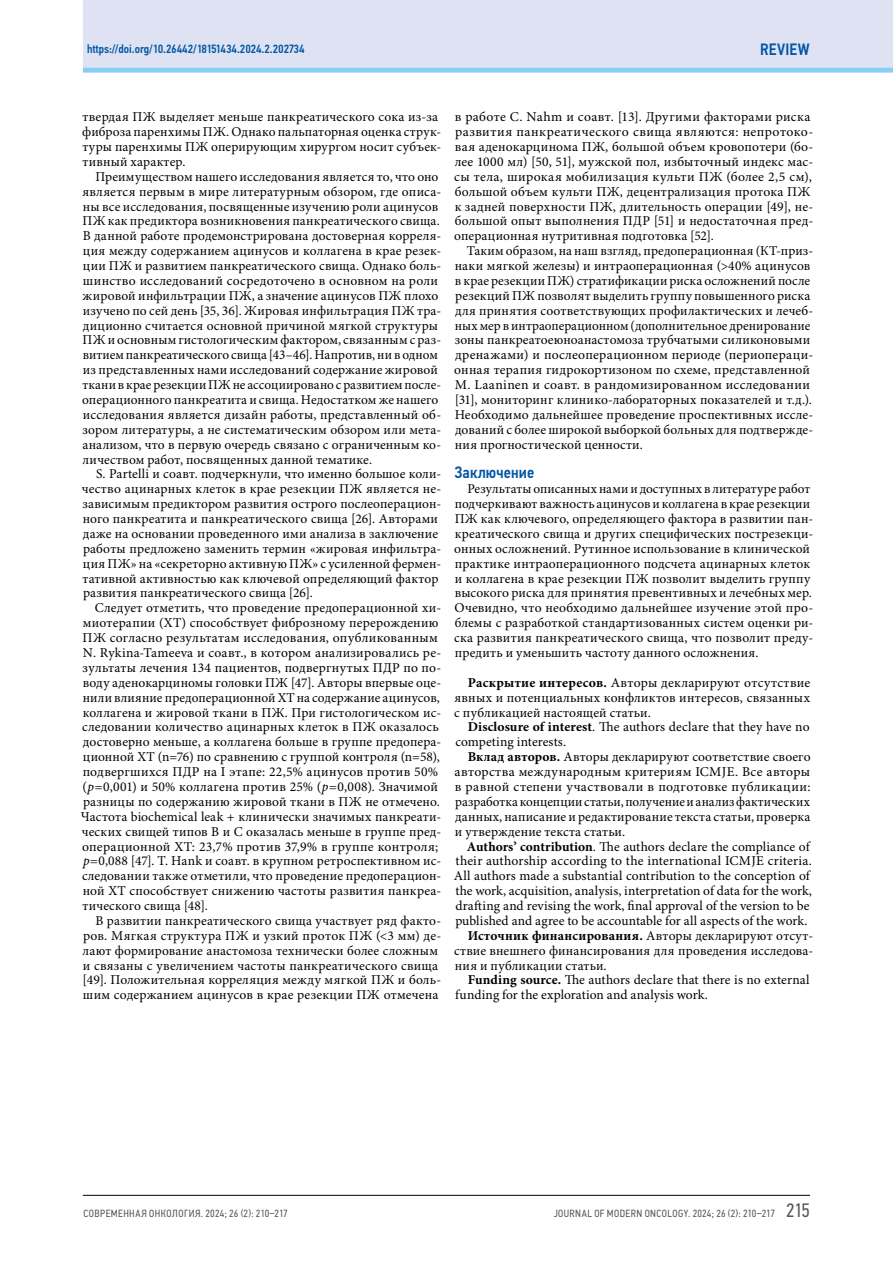
<style>
.page{position:relative;width:893px;height:1263px;background:#fff}
.page>*{position:absolute;margin:0;border:0;box-sizing:border-box;transform-origin:0 0}
.t1{font:500 16.5px "Eco Vector Cond";letter-spacing:.01em;color:#0056a4}
.t2{font:13.5px/14.9px "Minion Pro";letter-spacing:.015em;color:#000}
.t3{font:700 13.5px "Minion Pro";letter-spacing:.02em;color:#000}
.t4{font:500 12px "Eco Vector Cond";color:#0056a4}
.t5{font:10.5px "Eco Vector Cond";letter-spacing:.04em;color:#575756}
.s1{font-style:italic}
.s2{font-weight:700}
.s3{font-weight:400}
.s4{font-size:19.5px}
</style>
<div class="page">
<div style="left:83px;top:0;width:810px;height:72px;background:#dee2f3"></div>
<hr style="left:83px;top:68px;width:810px;height:4px;background:#83d0f5">
<hr style="left:83px;top:1195px;width:727px;height:1px;background:#000">
<p class="t4" style="left:87px;top:42px;width:219px">https://doi.org/10.26442/18151434.2024.2.202734</p>
<p class="t1" style="left:760px;top:40px;width:51px">REVIEW</p>
<p class="t2" style="left:82px;top:110px;width:360px">твердая ПЖ выделяет меньше панкреатического сока из-за фиброза паренхимы ПЖ. Однако пальпаторная оценка струк&shy;туры паренхимы ПЖ оперирующим хирургом носит субъек&shy;тивный характер.</p>
<p class="t2" style="left:82px;top:170px;width:361px;text-indent:13px">Преимуществом нашего исследования является то, что оно является первым в мире литературным обзором, где описа&shy;ны все исследования, посвященные изучению роли ацинусов ПЖ как предиктора возникновения панкреатического свища.<br>В данной работе продемонстрирована достоверная корреля&shy;ция между содержанием ацинусов и коллагена в крае резек&shy;ции ПЖ и развитием панкреатического свища. Однако боль&shy;шинство исследований сосредоточено в основном на роли жировой инфильтрации ПЖ, а значение ацинусов ПЖ плохо изучено по сей день [35, 36]. Жировая инфильтрация ПЖ тра&shy;диционно считается основной причиной мягкой структуры ПЖ и основным гистологическим фактором, связанным с раз&shy;витием панкреатического свища [43–46]. Напротив, ни в одном из представленных нами исследований содержание жировой ткани в крае резекции ПЖ не ассоциировано с развитием после&shy;операционного панкреатита и свища. Недостатком же нашего исследования является дизайн работы, представленный об&shy;зором литературы, а не систематическим обзором или мета&shy;анализом, что в первую очередь связано с ограниченным ко&shy;личеством работ, посвященных данной тематике.</p>
<p class="t2" style="left:82px;top:467px;width:361px;text-indent:14px">S. Partelli и соавт. подчеркнули, что именно большое коли&shy;чество ацинарных клеток в крае резекции ПЖ является не&shy;зависимым предиктором развития острого послеоперацион&shy;ного панкреатита и панкреатического свища [26]. Авторами даже на основании проведенного ими анализа в заключение работы предложено заменить термин «жировая инфильтра&shy;ция ПЖ» на «секреторно активную ПЖ» с усиленной фермен&shy;тативной активностью как ключевой определяющий фактор развития панкреатического свища [26].</p>
<p class="t2" style="left:81px;top:601px;width:362px;text-indent:14px">Следует отметить, что проведение предоперационной хи&shy;миотерапии (ХТ) способствует фиброзному перерождению ПЖ согласно результатам исследования, опубликованным N. Rykina-Tameeva и соавт., в котором анализировались ре&shy;зультаты лечения 134 пациентов, подвергнутых ПДР по по&shy;воду аденокарциномы головки ПЖ [47]. Авторы впервые оце&shy;нили влияние предоперационной ХТ на содержание ацинусов, коллагена и жировой ткани в ПЖ. При гистологическом ис&shy;следовании количество ацинарных клеток в ПЖ оказалось достоверно меньше, а коллагена больше в группе предопера&shy;ционной ХТ (n=76) по сравнению с группой контроля (n=58), подвергшихся ПДР на I этапе: 22,5% ацинусов против 50% (<span class="s1">p=</span>0,001) и 50% коллагена против 25% (<span class="s1">p=</span>0,008). Значимой разницы по содержанию жировой ткани в ПЖ не отмечено.<br>Частота biochemical leak + клинически значимых панкреати&shy;ческих свищей типов В и С оказалась меньше в группе пред&shy;операционной ХТ: 23,7% против 37,9% в группе контроля; <span class="s1">p=</span>0,088 [47]. T. Hank и соавт. в крупном ретроспективном ис&shy;следовании также отметили, что проведение предоперацион&shy;ной ХТ способствует снижению частоты развития панкреа&shy;тического свища [48].</p>
<p class="t2" style="left:83px;top:914px;width:360px;text-indent:13px">В развитии панкреатического свища участвует ряд факто&shy;ров. Мягкая структура ПЖ и узкий проток ПЖ (&lt;3 мм) де&shy;лают формирование анастомоза технически более сложным и связаны с увеличением частоты панкреатического свища [49]. Положительная корреляция между мягкой ПЖ и боль&shy;шим содержанием ацинусов в крае резекции ПЖ отмечена</p>
<p class="t2" style="left:454px;top:110px;width:361px">в работе C. Nahm и соавт. [13]. Другими факторами риска развития панкреатического свища являются: непротоко&shy;вая аденокарцинома ПЖ, большой объем кровопотери (бо&shy;лее 1000 мл) [50, 51], мужской пол, избыточный индекс мас&shy;сы тела, широкая мобилизация культи ПЖ (более 2,5 см), большой объем культи ПЖ, децентрализация протока ПЖ к задней поверхности ПЖ, длительность операции [49], не&shy;большой опыт выполнения ПДР [51] и недостаточная пред&shy;операционная нутритивная подготовка [52].</p>
<p class="t2" style="left:454px;top:244px;width:361px;text-indent:13px">Таким образом, на наш взгляд, предоперационная (КТ-приз&shy;наки мягкой железы) и интраоперационная (&gt;40% ацинусов в крае резекции ПЖ) стратификации риска осложнений после резекций ПЖ позволят выделить группу повышенного риска для принятия соответствующих профилактических и лечеб&shy;ных мер в интраоперационном (дополнительное дренирование зоны панкреатоеюноанастомоза трубчатыми силиконовыми дренажами) и послеоперационном периоде (периопераци&shy;онная терапия гидрокортизоном по схеме, представленной M. Laaninen и соавт. в рандомизированном исследовании [31], мониторинг клинико-лабораторных показателей и т.д.).<br>Необходимо дальнейшее проведение проспективных иссле&shy;дований с более широкой выборкой больных для подтвержде&shy;ния прогностической ценности.</p>
<p class="t1" style="left:454px;top:463px;width:81px">Заключение</p>
<p class="t2" style="left:454px;top:482px;width:361px;text-indent:13px">Результаты описанных нами и доступных в литературе работ подчеркивают важность ацинусов и коллагена в крае резекции ПЖ как ключевого, определяющего фактора в развитии пан&shy;креатического свища и других специфических пострезекци&shy;онных осложнений. Рутинное использование в клинической практике интраоперационного подсчета ацинарных клеток и коллагена в крае резекции ПЖ позволит выделить группу высокого риска для принятия превентивных и лечебных мер.<br>Очевидно, что необходимо дальнейшее изучение этой про&shy;блемы с разработкой стандартизованных систем оценки ри&shy;ска развития панкреатического свища, что позволит преду&shy;предить и уменьшить частоту данного осложнения.</p>
<p class="t2" style="left:454px;top:676px;width:358px;text-align:justify;text-indent:13px"><span class="s2">Раскрытие интересов.</span> Авторы декларируют отсутствие явных и потенциальных конфликтов интересов, связанных с публикацией настоящей статьи.</p>
<p class="t2" style="left:455px;top:720px;width:356px;text-indent:12px"><span class="s2">Disclosure of interest</span>. The authors declare that they have no competing interests.</p>
<p class="t2" style="left:455px;top:750px;width:358px;text-align:justify;text-indent:13px"><span class="s2">Вклад авторов.</span> Авторы декларируют соответствие своего авторства международным критериям ICMJE. Все авторы в равной степени участвовали в подготовке публикации: разработка концепции статьи, получение и анализ фактических данных, написание и редактирование текста статьи, проверка и утверждение текста статьи.</p>
<p class="t2" style="left:467px;top:839px;width:345px"><span class="s2">Authors’ contribution</span>. The authors declare the compliance of</p>
<p class="t2" style="left:455px;top:854px;width:358px">their authorship according to the international ICMJE criteria.</p>
<p class="t2" style="left:454px;top:869px;width:358px">All authors made a substantial contribution to the conception of</p>
<p class="t2" style="left:455px;top:884px;width:358px">the work, acquisition, analysis, interpretation of data for the work,</p>
<p class="t2" style="left:455px;top:899px;width:356px">drafting and revising the work, final approval of the version to be</p>
<p class="t2" style="left:455px;top:914px;width:354px">published and agree to be accountable for all aspects of the work.</p>
<p class="t3" style="left:468px;top:927px;width:347px">Источник финансирования. <span class="s3">Авторы декларируют отсут-</span></p>
<p class="t2" style="left:454px;top:943px;width:361px">ствие внешнего финансирования для проведения исследова-</p>
<p class="t2" style="left:455px;top:958px;width:153px">ния и публикации статьи.</p>
<p class="t2" style="left:468px;top:973px;width:343px"><span class="s2">Funding source.</span> The authors declare that there is no external</p>
<p class="t2" style="left:455px;top:988px;width:254px">funding for the exploration and analysis work.</p>
<p class="t5" style="left:84px;top:1208px;width:206px">СОВРЕМЕННАЯ ОНКОЛОГИЯ. 2024; 26 (2): 210–217</p>
<p class="t5" style="left:554px;top:1208px;width:258px">JOURNAL OF MODERN ONCOLOGY. 2024; 26 (2): 210–217 <span class="s4">215</span></p>
</div>
